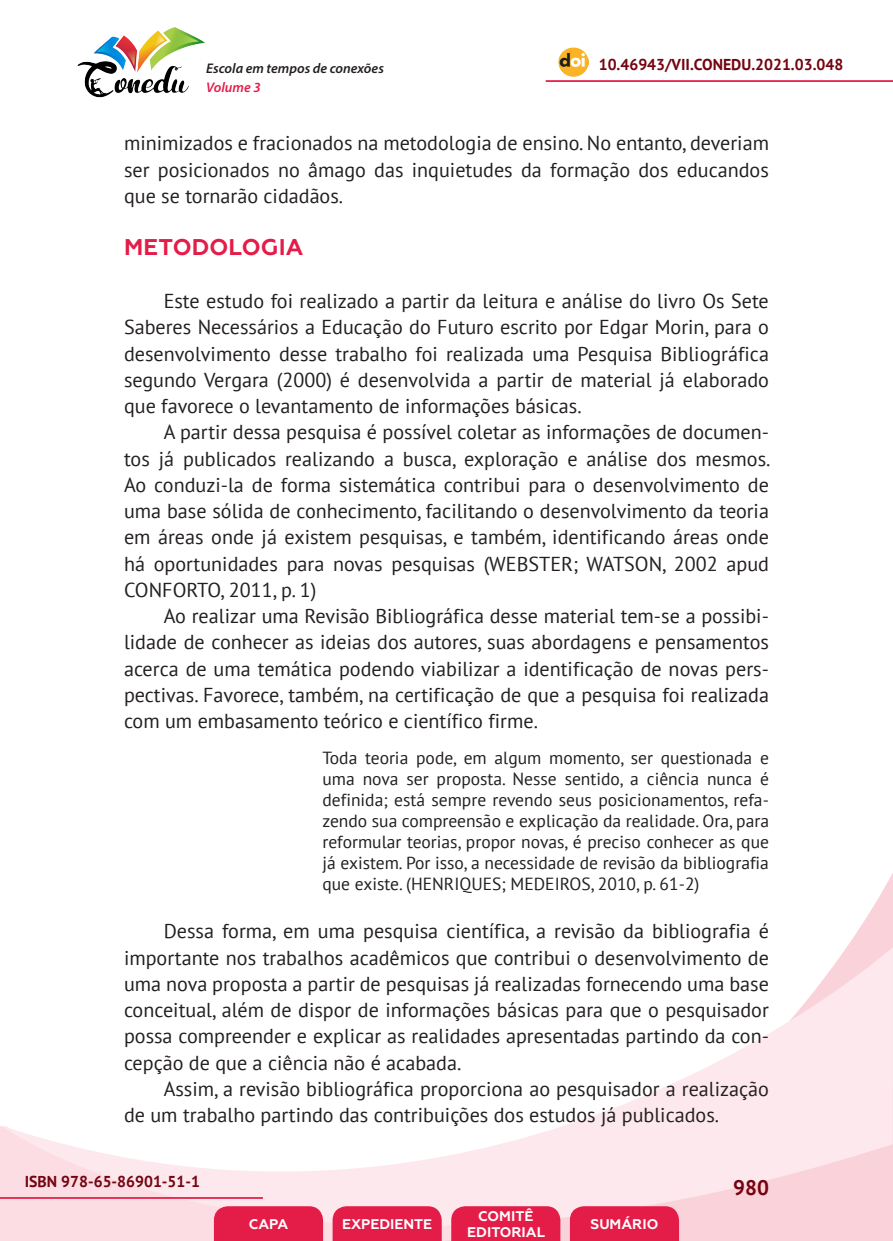
<style>
.page{position:relative;width:893px;height:1241px;background:#fff}
.page>*{position:absolute;margin:0;border:0;box-sizing:border-box;transform-origin:0 0}
._9_SUBTÍTULO_1{font:700 22.75px "Geometria";letter-spacing:.005em;color:#e41c48}
.t1{font:700 21px "PT Sans";color:#740410}
._8_CORPO{font:20.12px/26.2px "PT Sans";color:#231f20;text-align:justify}
._12_CITACAO{font:17.5px/21px "PT Sans";color:#231f20;text-align:justify}
.t2{font:700 15.75px "PT Sans";color:#740410}
.t3{font:700 14px/16.8px "Geometria";color:#fff;text-align:center}
.t4{font:italic 600 14px "Myriad Pro";color:#231f20}
.t5{font:italic 600 14px "Myriad Pro";color:#e41c48}
</style>
<div class="page">
<svg style="left:848px;top:873px;width:45px;height:73px"></svg>
<svg style="left:0;top:946px;width:893px;height:294px"></svg>
<hr style="left:0;top:1196px;width:263px;height:2px;background:#e41c48">
<hr style="left:546px;top:80px;width:347px;height:2px;background:#e41c48">
<img style="left:559px;top:47px;width:30px;height:30px">
<img style="left:77px;top:27px;width:128px;height:71px">
<svg style="left:214px;top:1205px;width:109px;height:35px;background:#e52751"></svg>
<svg style="left:333px;top:1205px;width:109px;height:35px;background:#e52751"></svg>
<svg style="left:451px;top:1205px;width:109px;height:35px;background:#e52751"></svg>
<svg style="left:570px;top:1205px;width:109px;height:35px;background:#e52650"></svg>
<p class="t4" style="left:206px;top:59px;width:179px">Escola em tempos de conexões</p>
<p class="t2" style="left:599px;top:54px;width:246px">10.46943/VII.CONEDU.2021.03.048</p>
<p class="t5" style="left:206px;top:78px;width:56px">Volume 3</p>
<p class="_8_CORPO" style="left:124px;top:130px;width:646px">minimizados e fracionados na metodologia de ensino. No entanto, deveriam ser posicionados no âmago das inquietudes da formação dos educandos que se tornarão cidadãos.</p>
<p class="_9_SUBTÍTULO_1" style="left:124px;top:234px;width:181px">METODOLOGIA</p>
<p class="_8_CORPO" style="left:124px;top:287px;width:646px;text-indent:40px">Este estudo foi realizado a partir da leitura e análise do livro Os Sete Saberes Necessários a Educação do Futuro escrito por Edgar Morin, para o desenvolvimento desse trabalho foi realizada uma Pesquisa Bibliográfica segundo Vergara (2000) é desenvolvida a partir de material já elaborado que favorece o levantamento de informações básicas.</p>
<p class="_8_CORPO" style="left:124px;top:418px;width:648px;text-indent:40px">A partir dessa pesquisa é possível coletar as informações de documen&shy;tos já publicados realizando a busca, exploração e análise dos mesmos.<br>Ao conduzi-la de forma sistemática contribui para o desenvolvimento de uma base sólida de conhecimento, facilitando o desenvolvimento da teoria em áreas onde já existem pesquisas, e também, identificando áreas onde há oportunidades para novas pesquisas (WEBSTER; WATSON, 2002 apud CONFORTO, 2011, p. 1)</p>
<p class="_8_CORPO" style="left:124px;top:602px;width:646px;text-indent:40px">Ao realizar uma Revisão Bibliográfica desse material tem-se a possibi&shy;lidade de conhecer as ideias dos autores, suas abordagens e pensamentos acerca de uma temática podendo viabilizar a identificação de novas pers&shy;pectivas. Favorece, também, na certificação de que a pesquisa foi realizada com um embasamento teórico e científico firme.</p>
<p class="_12_CITACAO" style="left:322px;top:747px;width:448px">Toda teoria pode, em algum momento, ser questionada e uma nova ser proposta. Nesse sentido, a ciência nunca é definida; está sempre revendo seus posicionamentos, refa&shy;zendo sua compreensão e explicação da realidade. Ora, para reformular teorias, propor novas, é preciso conhecer as que já existem. Por isso, a necessidade de revisão da bibliografia que existe. (HENRIQUES; MEDEIROS, 2010, p. 61-2)</p>
<p class="_8_CORPO" style="left:124px;top:917px;width:646px;text-indent:40px">Dessa forma, em uma pesquisa científica, a revisão da bibliografia é importante nos trabalhos acadêmicos que contribui o desenvolvimento de uma nova proposta a partir de pesquisas já realizadas fornecendo uma base conceitual, além de dispor de informações básicas para que o pesquisador possa compreender e explicar as realidades apresentadas partindo da con&shy;cepção de que a ciência não é acabada.</p>
<p class="_8_CORPO" style="left:124px;top:1075px;width:646px;text-indent:40px">Assim, a revisão bibliográfica proporciona ao pesquisador a realização de um trabalho partindo das contribuições dos estudos já publicados.</p>
<p class="t2" style="left:25px;top:1170px;width:177px">ISBN 978-65-86901-51-1</p>
<p class="t3" style="left:249px;top:1215px;width:41px">CAPA</p>
<p class="t3" style="left:342px;top:1215px;width:92px">EXPEDIENTE</p>
<p class="t3" style="left:467px;top:1207px;width:79px">COMITÊ<br>EDITORIAL</p>
<p class="t3" style="left:590px;top:1215px;width:69px">SUMÁRIO</p>
<p class="t1" style="left:733px;top:1173px;width:37px">980</p>
</div>
